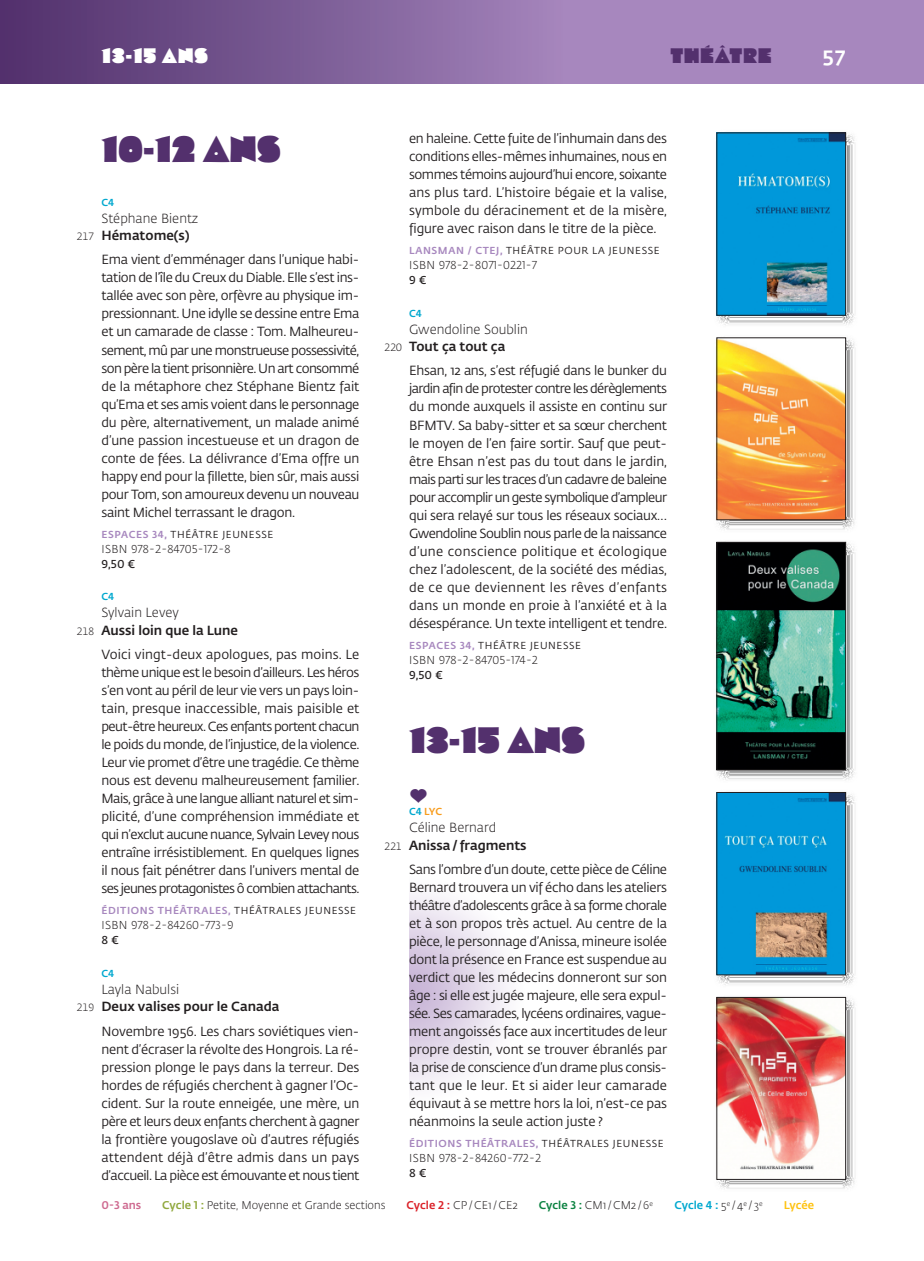
<style>
.page{position:relative;width:924px;height:1261px;background:#fff}
.page>*{position:absolute;margin:0;border:0;box-sizing:border-box;transform-origin:0 0}
.t1{font:36.75px "Cooter Deuce";letter-spacing:.015em;color:#53306d}
.t2{font:21px "Cooter Deuce";letter-spacing:.05em;color:#fff}
.t3{font:21px "Cooter Deuce";letter-spacing:.05em;color:#53306d}
.t4{font:500 21px "Fedra Sans Pro";color:#fff}
.t5{font:14px "RLPE";color:#53306d}
.t6{font:13.12px/18px "Fedra Sans Pro";letter-spacing:-.015em;color:#231f20;text-align:justify}
.t7{font:500 13.12px "Fedra Sans Pro";color:#231f20}
.t8{font:300 13.12px "Fedra Sans Pro";color:#231f20}
.t9{font:300 11.38px "Fedra Sans Pro";letter-spacing:.03em;color:#231f20}
.t10{font:600 11.38px "Fedra Sans Pro";color:#231f20}
.t11{font:300 11.2px "Fedra Sans Pro";color:#231f20}
.t12{font:500 11.2px "Fedra Sans Pro";color:#00a8cf}
.t13{font:500 11.2px "Fedra Sans Pro";color:#ce6a90}
.t14{font:500 11.2px "Fedra Sans Pro";color:#fec210}
.t15{font:10.15px "Fedra Sans Pro";letter-spacing:.06em;color:#231f20}
.t16{font:500 10.15px "Fedra Sans Pro";letter-spacing:.06em;color:#a787be}
.t17{font:500 10.15px "Fedra Sans Pro";color:#00a8cf}
.t18{font:500 10.15px "Fedra Sans Pro";color:#f89c1c}
.s1{font-weight:300;font-size:10.5px}
.s2{font-weight:500;color:#a787be}
.s3{font-weight:400;color:#231f20}
.s4{color:#00a8cf}
.s5{font-weight:500;color:#90a83d}
.s6{font-weight:500;color:#da2128}
.s7{font-weight:500;color:#0b8241}
.s8{font-weight:300;color:#231f20}
</style>
<div class="page">
<div style="left:563px;top:0;width:361px;height:83px;background:#a787be"></div>
<div style="left:2px;top:0;width:561px;height:83px;background:linear-gradient(to right,#50306b,#a384bb)"></div>
<img style="left:716px;top:132px;width:139px;height:193px">
<img style="left:719px;top:135px;width:125px;height:178px">
<div style="left:717px;top:133px;width:129px;height:182px;border:1px solid #231f20"></div>
<img style="left:716px;top:337px;width:139px;height:193px">
<img style="left:719px;top:340px;width:125px;height:178px">
<img style="left:716px;top:541px;width:139px;height:444px">
<img style="left:719px;top:544px;width:125px;height:224px">
<div style="left:717px;top:542px;width:129px;height:228px;border:1px solid #231f20"></div>
<img style="left:719px;top:794px;width:125px;height:179px">
<div style="left:717px;top:792px;width:129px;height:183px;border:1px solid #231f20"></div>
<img style="left:716px;top:996px;width:139px;height:193px">
<img style="left:719px;top:999px;width:125px;height:178px">
<div style="left:717px;top:997px;width:129px;height:182px;border:1px solid #231f20"></div>
<hr style="left:0;top:0;width:2px;height:83px;background:#53306d">
<p class="t2" style="left:101px;top:43px;width:108px">13-15 ANS</p>
<p class="t3" style="left:670px;top:43px;width:102px">THÉÂTRE</p>
<p class="t4" style="left:822px;top:47px;width:25px">57</p>
<p class="t1" style="left:101px;top:128px;width:181px">10-12 ANS</p>
<p class="t17" style="left:101px;top:198px;width:14px">C4</p>
<p class="t8" style="left:101px;top:213px;width:98px">Stéphane Bientz</p>
<p class="t7" style="left:77px;top:230px;width:115px"><span class="s1">217</span> Hématome(s)</p>
<p class="t6" style="left:101px;top:252px;width:259px">Ema vient d’emménager dans l’unique habi&shy;tation de l’île du Creux du Diable. Elle s’est ins&shy;tallée avec son père, orfèvre au physique im&shy;pressionnant. Une idylle se dessine entre Ema et un camarade de classe : Tom. Malheureu&shy;sement, mû par une monstrueuse possessivité, son père la tient prisonnière. Un art consommé de la métaphore chez Stéphane Bientz fait qu’Ema et ses amis voient dans le personnage du père, alternativement, un malade animé d’une passion incestueuse et un dragon de conte de fées. La délivrance d’Ema offre un happy end pour la fillette, bien sûr, mais aussi pour Tom, son amoureux devenu un nouveau saint Michel terrassant le dragon.</p>
<p class="t15" style="left:101px;top:530px;width:173px"><span class="s2">ESPACES 34,</span> THÉÂTRE JEUNESSE</p>
<p class="t9" style="left:101px;top:544px;width:131px">ISBN 978-2-84705-172-8</p>
<p class="t10" style="left:101px;top:558px;width:35px">9,50 €</p>
<p class="t17" style="left:101px;top:593px;width:14px">C4</p>
<p class="t8" style="left:101px;top:607px;width:79px">Sylvain Levey</p>
<p class="t7" style="left:77px;top:625px;width:163px"><span class="s1">218</span> Aussi loin que la Lune</p>
<p class="t6" style="left:101px;top:647px;width:259px">Voici vingt-deux apologues, pas moins. Le thème unique est le besoin d’ailleurs. Les héros s’en vont au péril de leur vie vers un pays loin&shy;tain, presque inaccessible, mais paisible et peut-être heureux. Ces enfants portent chacun le poids du monde, de l’injustice, de la violence.<br>Leur vie promet d’être une tragédie. Ce thème nous est devenu malheureusement familier.<br>Mais, grâce à une langue alliant naturel et sim&shy;plicité, d’une compréhension immédiate et qui n’exclut aucune nuance, Sylvain Levey nous entraîne irrésistiblement. En quelques lignes il nous fait pénétrer dans l’univers mental de ses jeunes protagonistes ô combien attachants.</p>
<p class="t16" style="left:101px;top:907px;width:256px">ÉDITIONS THÉÂTRALES, <span class="s3">THÉÂTRALES JEUNESSE</span></p>
<p class="t9" style="left:101px;top:921px;width:133px">ISBN 978-2-84260-773-9</p>
<p class="t10" style="left:101px;top:935px;width:19px">8 €</p>
<p class="t17" style="left:101px;top:969px;width:14px">C4</p>
<p class="t8" style="left:101px;top:984px;width:79px">Layla Nabulsi</p>
<p class="t7" style="left:77px;top:1002px;width:204px"><span class="s1">219</span> Deux valises pour le Canada</p>
<p class="t6" style="left:101px;top:1023px;width:259px">Novembre 1956. Les chars soviétiques vien&shy;nent d’écraser la révolte des Hongrois. La ré&shy;pression plonge le pays dans la terreur. Des hordes de réfugiés cherchent à gagner l’Oc&shy;cident. Sur la route enneigée, une mère, un père et leurs deux enfants cherchent à gagner la frontière yougoslave où d’autres réfugiés attendent déjà d’être admis dans un pays d’accueil. La pièce est émouvante et nous tient</p>
<p class="t6" style="left:409px;top:131px;width:259px">en haleine. Cette fuite de l’inhumain dans des conditions elles-mêmes inhumaines, nous en sommes témoins aujourd’hui encore, soixante ans plus tard. L’histoire bégaie et la valise, symbole du déracinement et de la misère, figure avec raison dans le titre de la pièce.</p>
<p class="t15" style="left:409px;top:247px;width:252px"><span class="s2">LANSMAN / CTEJ,</span> THÉÂTRE POUR LA JEUNESSE</p>
<p class="t9" style="left:409px;top:261px;width:129px">ISBN 978-2-8071-0221-7</p>
<p class="t10" style="left:409px;top:275px;width:19px">9 €</p>
<p class="t17" style="left:409px;top:309px;width:14px">C4</p>
<p class="t8" style="left:409px;top:324px;width:120px">Gwendoline Soublin</p>
<p class="t7" style="left:384px;top:341px;width:123px"><span class="s1">220</span> Tout ça tout ça</p>
<p class="t6" style="left:409px;top:363px;width:259px">Ehsan, 12 ans, s’est réfugié dans le bunker du jardin afin de protester contre les dérèglements du monde auxquels il assiste en continu sur BFMTV. Sa baby-sitter et sa sœur cherchent le moyen de l’en faire sortir. Sauf que peut&shy;être Ehsan n’est pas du tout dans le jardin, mais parti sur les traces d’un cadavre de baleine pour accomplir un geste symbolique d’ampleur qui sera relayé sur tous les réseaux sociaux… Gwendoline Soublin nous parle de la naissance d’une conscience politique et écologique chez l’adolescent, de la société des médias, de ce que deviennent les rêves d’enfants dans un monde en proie à l’anxiété et à la dés espérance. Un texte intelligent et tendre.</p>
<p class="t15" style="left:409px;top:641px;width:173px"><span class="s2">ESPACES 34,</span> THÉÂTRE JEUNESSE</p>
<p class="t9" style="left:409px;top:655px;width:130px">ISBN 978-2-84705-174-2</p>
<p class="t10" style="left:409px;top:669px;width:35px">9,50 €</p>
<p class="t1" style="left:409px;top:719px;width:177px">13-15 ANS</p>
<p class="t5" style="left:409px;top:788px;width:20px">a</p>
<p class="t18" style="left:409px;top:808px;width:35px"><span class="s4">C4</span> LYC</p>
<p class="t8" style="left:409px;top:822px;width:89px">Céline Bernard</p>
<p class="t7" style="left:384px;top:840px;width:144px"><span class="s1">221</span> Anissa/ fragments</p>
<p class="t6" style="left:409px;top:862px;width:259px">Sans l’ombre d’un doute, cette pièce de Céline Bernard trouvera un vif écho dans les ateliers théâtre d’adolescents grâce à sa forme chorale et à son propos très actuel. Au centre de la pièce, le personnage d’Anissa, mineure isolée dont la présence en France est suspendue au verdict que les médecins donneront sur son âge : si elle est jugée majeure, elle sera expul - sée. Ses camarades, lycéens ordinaires, vague - ment angoissés face aux incertitudes de leur propre destin, vont se trouver ébranlés par la prise de conscience d’un drame plus consis&shy;tant que le leur. Et si aider leur camarade équivaut à se mettre hors la loi, n’est-ce pas néanmoins la seule action juste ?</p>
<p class="t16" style="left:409px;top:1140px;width:256px">ÉDITIONS THÉÂTRALES, <span class="s3">THÉÂTRALES JEUNESSE</span></p>
<p class="t9" style="left:409px;top:1154px;width:133px">ISBN 978-2-84260-772-2</p>
<p class="t10" style="left:409px;top:1168px;width:19px">8 €</p>
<p class="t13" style="left:101px;top:1201px;width:41px">0-3 ans</p>
<p class="t11" style="left:162px;top:1201px;width:225px"><span class="s5">Cycle 1 :</span> Petite, Moyenne et Grande sections</p>
<p class="t11" style="left:406px;top:1201px;width:113px"><span class="s6">Cycle 2 :</span> CP/CE1/CE2</p>
<p class="t11" style="left:539px;top:1201px;width:116px"><span class="s7">Cycle 3 :</span> CM1/CM2 /6<sup>e</sup></p>
<p class="t12" style="left:674px;top:1201px;width:90px">Cycle 4 : <span class="s8">5</span><sup>e</sup> <span class="s8">/4</span><sup>e</sup> <span class="s8">/ 3</span><sup>e</sup></p>
<p class="t14" style="left:783px;top:1201px;width:32px">Lycée</p>
</div>
